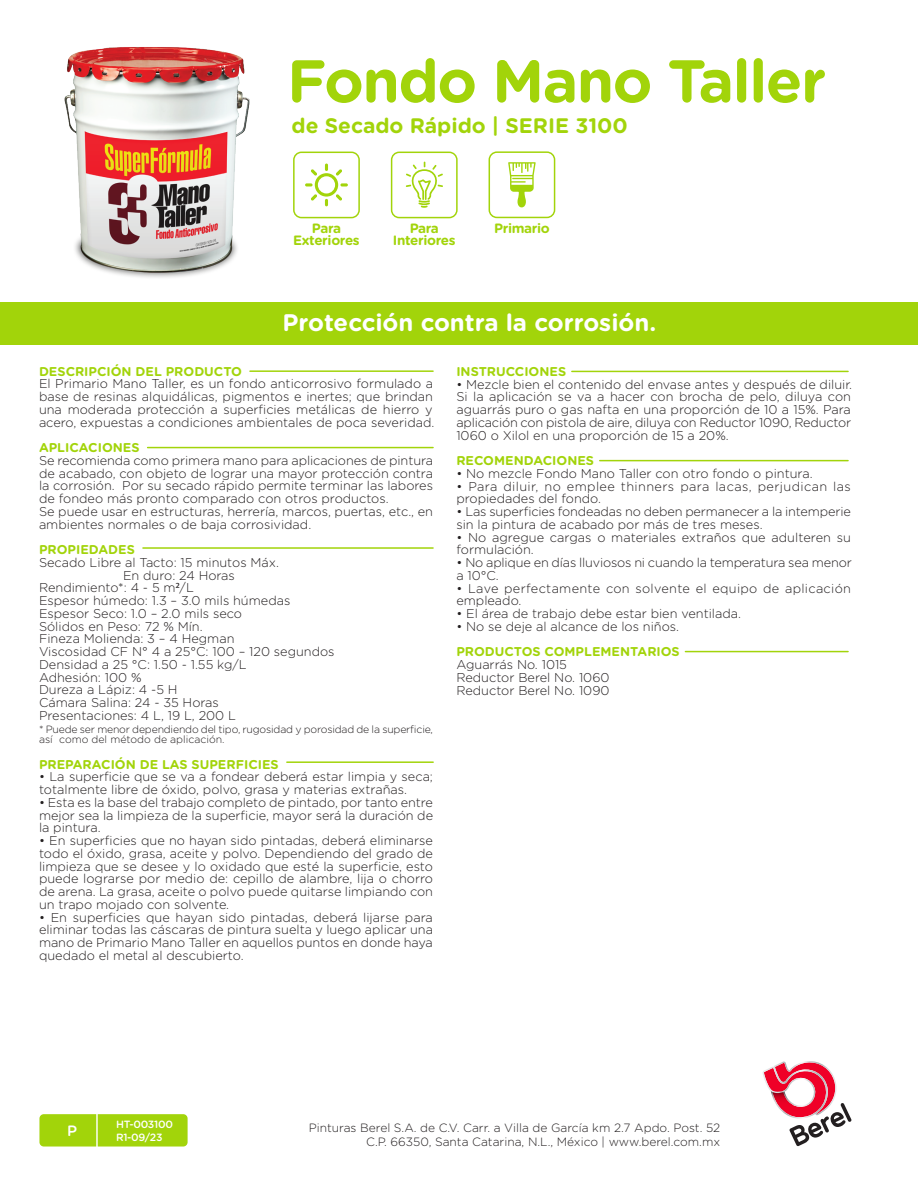
<style>
.page{position:relative;width:918px;height:1188px;background:#fff}
.page>*{position:absolute;margin:0;border:0;box-sizing:border-box;transform-origin:0 0}
.t1{font:700 60px "Gotham Rounded";letter-spacing:-.025em;color:#a2d40a}
.t2{font:700 24px "Gotham Rounded";color:#fff}
.t3{font:700 21px "Gotham Rounded";color:#a2d40a}
.t4{font:500 15px "Gotham Rounded";color:#fff}
.t5{font:700 13.5px/12.1px "Gotham Rounded";letter-spacing:-.025em;color:#a2d40a;text-align:center}
.t6{font:300 12.75px/12.8px "Gotham Rounded";color:#231f20}
.t7{font:700 12.75px "Gotham Rounded";color:#a2d40a}
.t8{font:300 12.75px/12.8px "Gotham Rounded";letter-spacing:.03em;color:#231f20}
.t9{font:300 12.75px/12.8px "Gotham Rounded";letter-spacing:.025em;color:#231f20}
.t10{font:12.75px "Myriad Pro";color:#231f20}
.t11{font:300 12px/13.5px "Gotham Rounded";color:#231f20;text-align:right}
.t12{font:300 10.5px/10.5px "Gotham Rounded";letter-spacing:-.02em;color:#231f20}
.t13{font:500 10.5px/13.5px "Gotham Rounded";letter-spacing:-.025em;color:#fff}
</style>
<div class="page">
<svg style="left:763px;top:1061px;width:88px;height:85px"></svg>
<div style="left:39px;top:1114px;width:149px;height:33px;background:#a2d40a;border-radius:4px"></div>
<hr style="left:96px;top:1113px;width:2px;height:35px;background:#fff">
<hr style="left:685px;top:651px;width:163px;height:1px;background:#a2d40a">
<hr style="left:600px;top:460px;width:248px;height:1px;background:#a2d40a">
<hr style="left:572px;top:371px;width:276px;height:1px;background:#a2d40a">
<hr style="left:287px;top:761px;width:146px;height:2px;background:#a2d40a">
<hr style="left:143px;top:547px;width:290px;height:2px;background:#a2d40a">
<hr style="left:148px;top:447px;width:285px;height:1px;background:#a2d40a">
<hr style="left:250px;top:370px;width:183px;height:2px;background:#a2d40a">
<div style="left:0;top:302px;width:918px;height:43px;background:#a2d40a"></div>
<svg style="left:489px;top:151px;width:66px;height:67px"></svg>
<svg style="left:391px;top:152px;width:67px;height:66px"></svg>
<svg style="left:293px;top:152px;width:67px;height:66px"></svg>
<img style="left:64px;top:47px;width:186px;height:231px">
<h1 class="t1" style="left:287px;top:37px;width:541px">Fondo Mano Taller</h1>
<h3 class="t3" style="left:292px;top:110px;width:338px">de Secado Rápido | SERIE 3100</h3>
<p class="t5" style="left:293px;top:221px;width:68px">Para<br>Exteriores</p>
<p class="t5" style="left:410px;top:222px;width:31px">Para</p>
<p class="t5" style="left:494px;top:222px;width:57px">Primario</p>
<p class="t5" style="left:393px;top:234px;width:64px">Interiores</p>
<h2 class="t2" style="left:282px;top:305px;width:375px">Protección contra la corrosión.</h2>
<p class="t7" style="left:39px;top:362px;width:205px">DESCRIPCIÓN DEL PRODUCTO</p>
<p class="t6" style="left:39px;top:377px;width:397px">El Primario Mano Taller, es un fondo anticorrosivo formulado a base de resinas alquidálicas, pigmentos e inertes; que brindan una moderada protección a superficies metálicas de hierro y acero, expuestas a condiciones ambientales de poca severidad.</p>
<p class="t7" style="left:39px;top:438px;width:102px">APLICACIONES</p>
<p class="t6" style="left:39px;top:453px;width:396px">Se recomienda como primera mano para aplicaciones de pintura de acabado, con objeto de lograr una mayor protección contra la corrosión. Por su secado rápido permite terminar las labores de fondeo más pronto comparado con otros productos.<br>Se puede usar en estructuras, herrería, marcos, puertas, etc., en ambientes normales o de baja corrosividad.</p>
<p class="t7" style="left:39px;top:540px;width:97px">PROPIEDADES</p>
<p class="t6" style="left:39px;top:555px;width:242px">Secado Libre al Tacto: 15 minutos Máx.</p>
<p class="t6" style="left:123px;top:568px;width:113px">En duro: 24 Horas</p>
<p class="t6" style="left:39px;top:581px;width:156px">Rendimiento*: 4 - 5 m /L</p>
<p class="t10" style="left:176px;top:574px;width:5px">2</p>
<p class="t6" style="left:39px;top:594px;width:297px">Espesor húmedo: 1.3 – 3.0 mils húmedas<br>Espesor Seco: 1.0 – 2.0 mils seco<br>Sólidos en Peso: 72 % Mín.<br>Fineza Molienda: 3 – 4 Hegman<br>Viscosidad CF N° 4 a 25°C: 100 – 120 segundos<br>Densidad a 25 °C: 1.50 - 1.55 kg/L<br>Adhesión: 100 %<br>Dureza a Lápiz: 4 -5 H<br>Cámara Salina: 24 - 35 Horas<br>Presentaciones: 4 L, 19 L, 200 L</p>
<p class="t12" style="left:39px;top:723px;width:396px">* Puede ser menor dependiendo del tipo, rugosidad y porosidad de la superficie, así como del método de aplicación.</p>
<p class="t7" style="left:39px;top:755px;width:241px">PREPARACIÓN DE LAS SUPERFICIES</p>
<p class="t6" style="left:39px;top:770px;width:396px">• La superficie que se va a fondear deberá estar limpia y seca; totalmente libre de óxido, polvo, grasa y materias extrañas.</p>
<p class="t6" style="left:39px;top:795px;width:396px;text-align:justify">• Esta es la base del trabajo completo de pintado, por tanto entre mejor sea la limpieza de la superficie, mayor será la duración de la pintura.</p>
<p class="t6" style="left:39px;top:834px;width:396px;text-align:justify">• En superficies que no hayan sido pintadas, deberá eliminarse todo el óxido, grasa, aceite y polvo. Dependiendo del grado de limpieza que se desee y lo oxidado que esté la superficie, esto puede lograrse por medio de: cepillo de alambre, lija o chorro de arena. La grasa, aceite o polvo puede quitarse limpiando con un trapo mojado con solvente.</p>
<p class="t6" style="left:39px;top:910px;width:396px;text-align:justify">• En superficies que hayan sido pintadas, deberá lijarse para eliminar todas las cáscaras de pintura suelta y luego aplicar una mano de Primario Mano Taller en aquellos puntos en donde haya quedado el metal al descubierto.</p>
<p class="t7" style="left:456px;top:362px;width:111px">INSTRUCCIONES</p>
<p class="t6" style="left:456px;top:377px;width:397px;text-align:justify">• Mezcle bien el contenido del envase antes y después de diluir.<br>Si la aplicación se va a hacer con brocha de pelo, diluya con aguarrás puro o gas nafta en una proporción de 10 a 15%. Para aplicación con pistola de aire, diluya con Reductor 1090, Reductor 1060 o Xilol en una proporción de 15 a 20%.</p>
<p class="t7" style="left:456px;top:451px;width:139px">RECOMENDACIONES</p>
<p class="t6" style="left:456px;top:466px;width:358px">• No mezcle Fondo Mano Taller con otro fondo o pintura.</p>
<p class="t8" style="left:456px;top:479px;width:396px">• Para diluir, no emplee thinners para lacas, perjudican las propiedades del fondo.</p>
<p class="t6" style="left:456px;top:505px;width:396px">• Las superficies fondeadas no deben permanecer a la intemperie sin la pintura de acabado por más de tres meses.</p>
<p class="t6" style="left:456px;top:530px;width:396px">• No agregue cargas o materiales extraños que adulteren su formulación.</p>
<p class="t6" style="left:456px;top:556px;width:397px">• No aplique en días lluviosos ni cuando la temperatura sea menor a 10°C.</p>
<p class="t9" style="left:456px;top:581px;width:396px">• Lave perfectamente con solvente el equipo de aplicación empleado.</p>
<p class="t6" style="left:456px;top:607px;width:286px">• El área de trabajo debe estar bien ventilada.</p>
<p class="t6" style="left:456px;top:619px;width:224px">• No se deje al alcance de los niños.</p>
<p class="t7" style="left:456px;top:642px;width:225px">PRODUCTOS COMPLEMENTARIOS</p>
<p class="t6" style="left:456px;top:658px;width:155px">Aguarrás No. 1015<br>Reductor Berel No. 1060<br>Reductor Berel No. 1090</p>
<p class="t4" style="left:67px;top:1120px;width:12px">P</p>
<p class="t13" style="left:116px;top:1117px;width:58px">HT-003100<br>R1-09/23</p>
<p class="t11" style="left:309px;top:1121px;width:413px">Pinturas Berel S.A. de C.V. Carr. a Villa de García km 2.7 Apdo. Post. 52<br>C.P. 66350, Santa Catarina, N.L., México | www.berel.com.mx</p>
</div>
